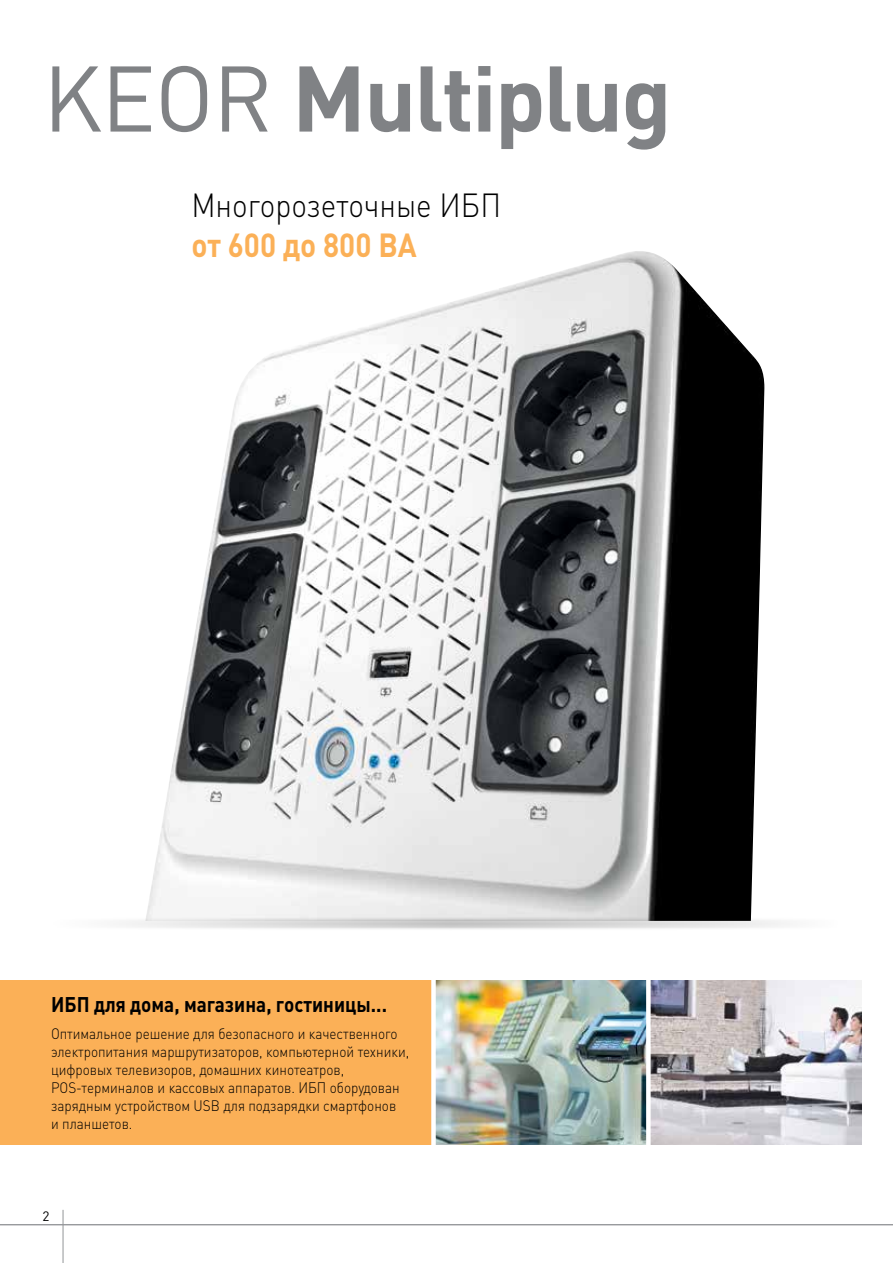
<style>
.page{position:relative;width:893px;height:1263px;background:#fff}
.page>*{position:absolute;margin:0;border:0;box-sizing:border-box;transform-origin:0 0}
.t1{font:700 91.5px "DIN Pro";letter-spacing:-.025em;color:#808285}
.t2{font:300 33px "DIN Pro";color:#000;scale:.9 1}
.t3{font:700 33px "DIN Pro";color:#fbb057;scale:.9 1}
.t4{font:700 21px "DIN Pro";color:#000;scale:.9 1}
.t5{font:300 15px/18px "DIN Pro";color:#000;scale:.9 1}
.t6{font:13.5px "DIN Pro";color:#000}
.s1{font-weight:400}
</style>
<div class="page">
<hr style="left:63px;top:1210px;width:1px;height:53px;background:#939598">
<div style="left:0;top:981px;width:861px;height:164px;background:#fbb057"></div>
<hr style="left:0;top:1224px;width:893px;height:1px;background:#939598">
<img style="left:146px;top:251px;width:618px;height:665px">
<svg style="left:119px;top:916px;width:671px;height:13px"></svg>
<img style="left:436px;top:981px;width:425px;height:164px">
<div style="left:646px;top:975px;width:5px;height:175px;background:#fff"></div>
<div style="left:431px;top:975px;width:5px;height:175px;background:#fff"></div>
<h1 class="t1" style="left:43px;top:22px;width:630px"><span class="s1">KEOR</span> Multiplug</h1>
<h2 class="t2" style="left:191px;top:179px;width:346px">Многорозеточные ИБП</h2>
<h2 class="t3" style="left:191px;top:218px;width:252px">от 600 до 800 ВА</h2>
<h3 class="t4" style="left:51px;top:987px;width:375px">ИБП для дома, магазина, гостиницы...</h3>
<p class="t5" style="left:51px;top:1023px;width:399px">Оптимальное решение для безопасного и качественного электропитания маршрутизаторов, компьютерной техники, цифровых телевизоров, домашних кинотеатров, POS-терминалов и кассовых аппаратов. ИБП оборудован зарядным устройством USB для подзарядки смартфонов<br>и планшетов.</p>
<p class="t6" style="left:43px;top:1205px;width:9px">2</p>
</div>
